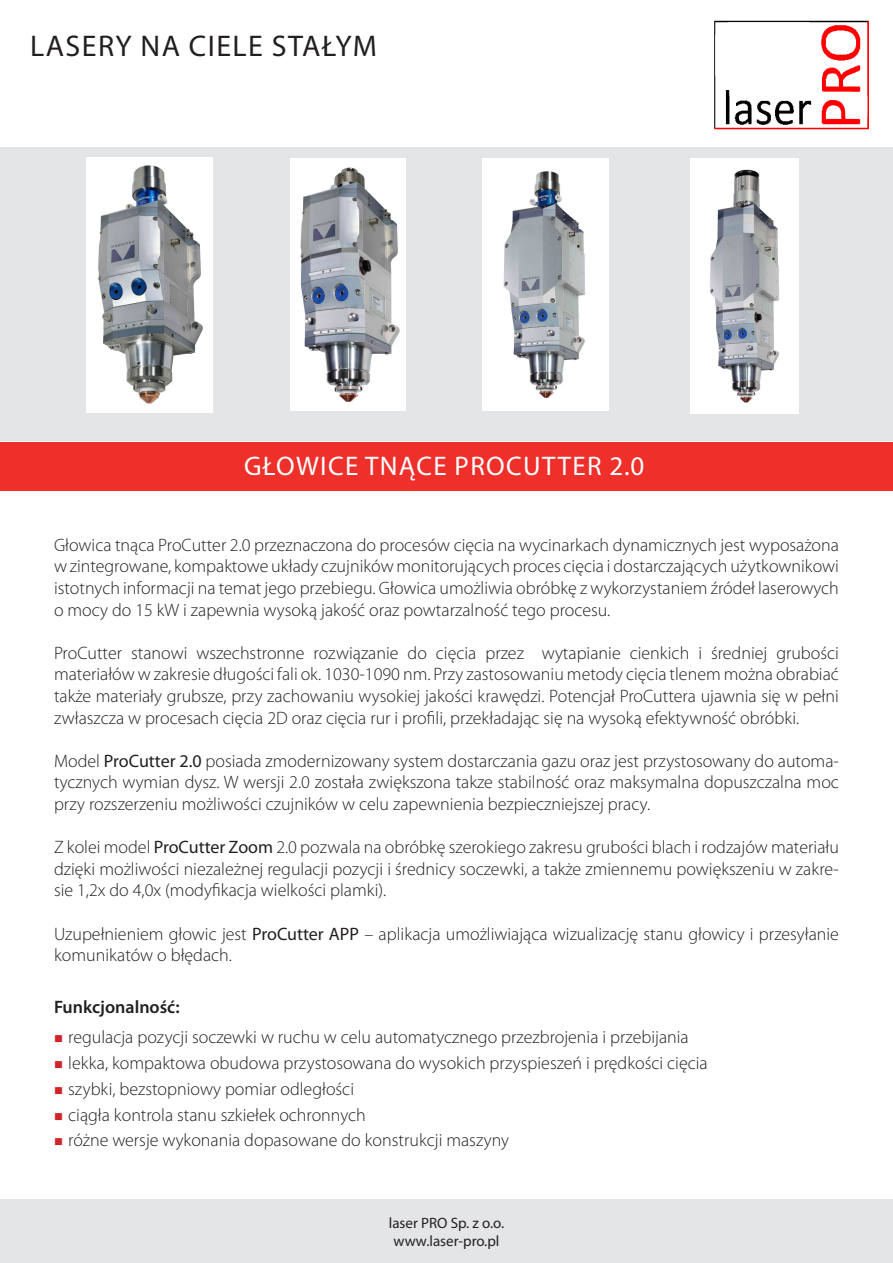
<style>
.page{position:relative;width:893px;height:1263px;background:#fff}
.page>*{position:absolute;margin:0;border:0;box-sizing:border-box;transform-origin:0 0}
.t1{font:30px "Myriad Pro";letter-spacing:.05em;color:#231f20}
.t2{font:27px "Myriad Pro";letter-spacing:.05em;color:#fff}
.t3{font:300 18px/21.6px "Myriad Pro";color:#231f20;text-align:justify}
.t4{font:600 18px "Myriad Pro";color:#231f20}
.t5{font:15px "Myriad Pro";color:#231f20}
.s1{font-weight:400}
.s2{color:#d1232a}
</style>
<div class="page">
<div style="left:0;top:147px;width:893px;height:294px;background:#e4e5e7"></div>
<img style="left:714px;top:20px;width:155px;height:110px">
<div style="left:0;top:442px;width:893px;height:49px;background:#ee2f2a"></div>
<div style="left:0;top:1199px;width:893px;height:64px;background:#e4e5e7"></div>
<img style="left:690px;top:158px;width:108px;height:255px">
<img style="left:86px;top:157px;width:126px;height:255px">
<img style="left:290px;top:158px;width:115px;height:252px">
<img style="left:482px;top:158px;width:126px;height:252px">
<p class="t1" style="left:30px;top:27px;width:175px">LASERY na ciele</p>
<p class="t1" style="left:272px;top:27px;width:17px">stały</p>
<p class="t1" style="left:353px;top:27px;width:26px">m</p>
<p class="t2" style="left:244px;top:450px;width:314px">GŁOWICE TNĄCE PROcutter</p>
<p class="t2" style="left:609px;top:450px;width:36px">2.0</p>
<p class="t3" style="left:54px;top:534px;width:786px">Głowica tnąca ProCutter 2.0 przeznaczona do procesów cięcia na wycinarkach dynamicznych jest wyposażona w zintegrowane, kompaktowe układy czujników monitorujących proces cięcia i dostarczających użytkownikowi istotnych informacji na temat jego przebiegu. Głowica umożliwia obróbkę z wykorzystaniem źródeł laserowych o mocy do 15 kW i zapewnia wysoką jakość oraz powtarzalność tego procesu.</p>
<p class="t3" style="left:54px;top:642px;width:786px">ProCutter stanowi wszechstronne rozwiązanie do cięcia przez wytapianie cienkich i średniej grubości materiałów w zakresie długości fali ok. 1030-1090 nm. Przy zastosowaniu metody cięcia tlenem można obrabiać także materiały grubsze, przy zachowaniu wysokiej jakości krawędzi. Potencjał ProCuttera ujawnia się w pełni zwłaszcza w procesach cięcia 2D oraz cięcia rur i profili, przekładając się na wysoką efektywność obróbki.</p>
<p class="t3" style="left:54px;top:750px;width:786px">Model <span class="s1">ProCutter 2.0</span> posiada zmodernizowany system dostarczania gazu oraz jest przystosowany do automa&shy;tycznych wymian dysz. W wersji 2.0 została zwiększona takze stabilność oraz maksymalna dopuszczalna moc przy rozszerzeniu możliwości czujników w celu zapewnienia bezpieczniejszej pracy.</p>
<p class="t3" style="left:54px;top:836px;width:786px">Z kolei model <span class="s1">ProCutter Zoom</span> 2.0 pozwala na obróbkę szerokiego zakresu grubości blach i rodzajów materiału dzięki możliwości niezależnej regulacji pozycji i średnicy soczewki, a także zmiennemu powiększeniu w zakre&shy;sie 1,2x do 4,0x (modyfikacja wielkości plamki).</p>
<p class="t3" style="left:54px;top:923px;width:786px">Uzupełnieniem głowic jest <span class="s1">ProCutter APP</span> – aplikacja umożliwiająca wizualizację stanu głowicy i przesyłanie komunikatów o błędach.</p>
<p class="t4" style="left:54px;top:995px;width:127px">Funkcjonalność:</p>
<p class="t3" style="left:54px;top:1026px;width:636px"><span class="s2">■</span> regulacja pozycji soczewki w ruchu w celu automatycznego przezbrojenia i przebijania</p>
<p class="t3" style="left:54px;top:1052px;width:655px"><span class="s2">■</span> lekka, kompaktowa obudowa przystosowana do wysokich przyspieszeń i prędkości cięcia</p>
<p class="t3" style="left:54px;top:1078px;width:302px"><span class="s2">■</span> szybki, bezstopniowy pomiar odległości</p>
<p class="t3" style="left:54px;top:1103px;width:313px"><span class="s2">■</span> ciągła kontrola stanu szkiełek ochronnych</p>
<p class="t3" style="left:54px;top:1129px;width:457px"><span class="s2">■</span> różne wersje wykonania dopasowane do konstrukcji maszyny</p>
<p class="t5" style="left:389px;top:1213px;width:117px">laser PRO Sp. z o.o.</p>
<p class="t5" style="left:393px;top:1231px;width:108px">www.laser-pro.pl</p>
</div>
